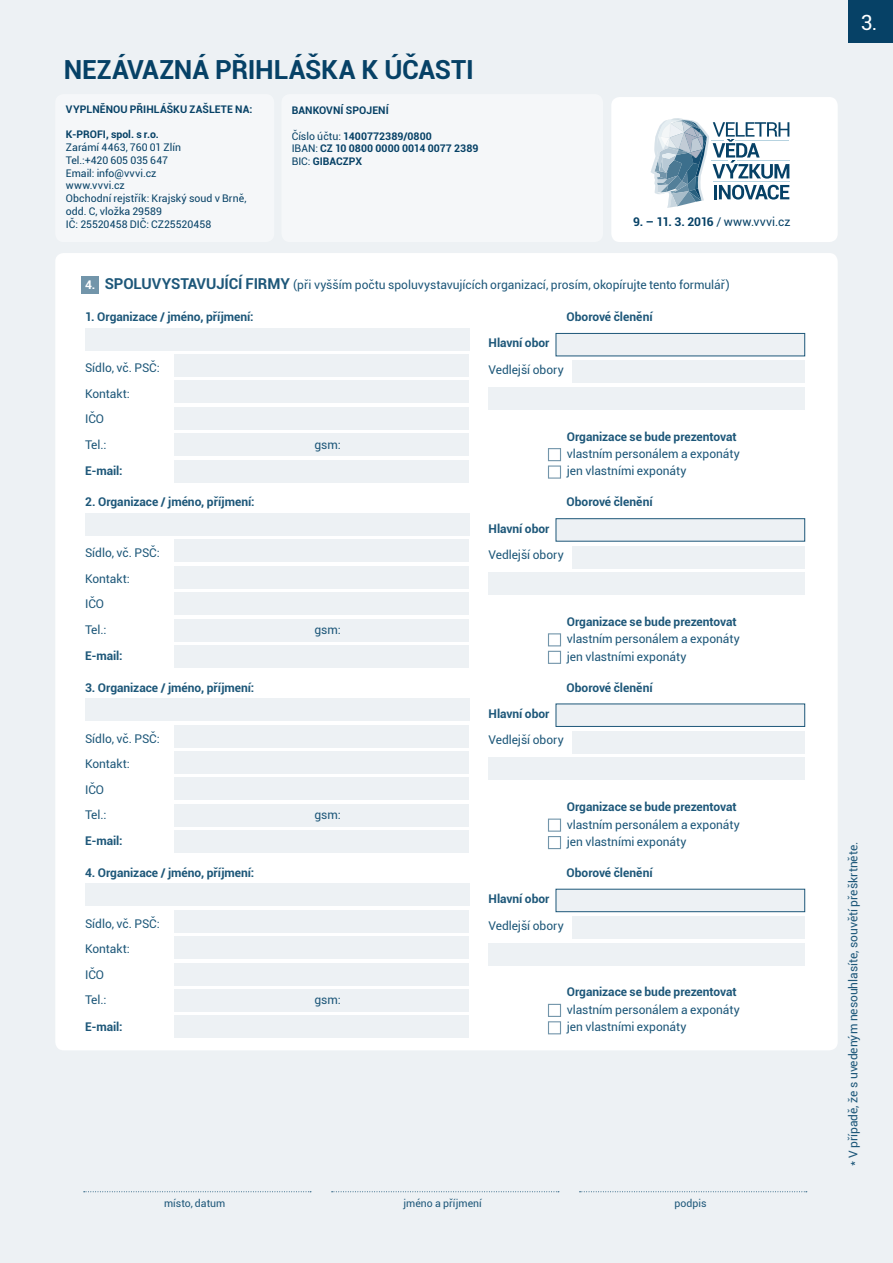
<style>
.page{position:relative;width:893px;height:1263px;background:#edf1f4}
.page>*{position:absolute;margin:0;border:0;box-sizing:border-box;transform-origin:0 0}
.t1{font:700 26.25px "Roboto";letter-spacing:-.01em;color:#064166}
.t2{font:21px "Roboto";color:#fff}
.t3{font:12px/25.5px "Roboto";letter-spacing:-.005em;color:#1d5779}
.t4{font:700 12px "Roboto";letter-spacing:-.005em;color:#1d5779}
.t5{font:700 12px "Roboto";letter-spacing:-.045em;color:#064166}
.t6{font:10.5px/12.8px "Roboto";color:#064166}
.t7{font:700 10.5px/12.8px "Roboto";letter-spacing:.005em;color:#064166}
.t8{font:10.5px "Roboto";color:#1d5779}
.s1{font-weight:400}
.s2{font-weight:700;color:#fff}
.s3{font-weight:700;font-size:15px}
</style>
<div class="page">
<div style="left:55px;top:253px;width:783px;height:797px;background:#fff;border-radius:9px"></div>
<div style="left:81px;top:276px;width:17px;height:17px;background:#7295aa"></div>
<div style="left:174px;top:407px;width:295px;height:23px;background:#edf1f4"></div>
<div style="left:85px;top:328px;width:384px;height:22px;background:#edf1f4"></div>
<div style="left:174px;top:354px;width:295px;height:23px;background:#edf1f4"></div>
<div style="left:174px;top:381px;width:295px;height:22px;background:#edf1f4"></div>
<div style="left:174px;top:433px;width:295px;height:23px;background:#edf1f4"></div>
<div style="left:174px;top:460px;width:295px;height:22px;background:#edf1f4"></div>
<div style="left:556px;top:333px;width:249px;height:23px;background:#edf1f4;border:1px solid #1d5779"></div>
<div style="left:572px;top:361px;width:233px;height:22px;background:#edf1f4"></div>
<div style="left:489px;top:387px;width:316px;height:23px;background:#edf1f4"></div>
<div style="left:548px;top:448px;width:13px;height:13px;border:1px solid #7295aa"></div>
<div style="left:548px;top:465px;width:13px;height:14px;border:1px solid #7295aa"></div>
<div style="left:174px;top:592px;width:295px;height:23px;background:#edf1f4"></div>
<div style="left:85px;top:513px;width:384px;height:23px;background:#edf1f4"></div>
<div style="left:174px;top:539px;width:295px;height:23px;background:#edf1f4"></div>
<div style="left:174px;top:566px;width:295px;height:22px;background:#edf1f4"></div>
<div style="left:174px;top:619px;width:295px;height:22px;background:#edf1f4"></div>
<div style="left:174px;top:645px;width:295px;height:23px;background:#edf1f4"></div>
<div style="left:556px;top:518px;width:249px;height:24px;background:#edf1f4;border:1px solid #1d5779"></div>
<div style="left:572px;top:546px;width:233px;height:22px;background:#edf1f4"></div>
<div style="left:489px;top:572px;width:316px;height:23px;background:#edf1f4"></div>
<div style="left:548px;top:633px;width:13px;height:13px;border:1px solid #7295aa"></div>
<div style="left:548px;top:651px;width:13px;height:13px;border:1px solid #7295aa"></div>
<div style="left:174px;top:778px;width:295px;height:22px;background:#edf1f4"></div>
<div style="left:85px;top:698px;width:384px;height:23px;background:#edf1f4"></div>
<div style="left:174px;top:725px;width:295px;height:22px;background:#edf1f4"></div>
<div style="left:174px;top:751px;width:295px;height:23px;background:#edf1f4"></div>
<div style="left:174px;top:804px;width:295px;height:22px;background:#edf1f4"></div>
<div style="left:174px;top:830px;width:295px;height:23px;background:#edf1f4"></div>
<div style="left:556px;top:703px;width:249px;height:24px;background:#edf1f4;border:1px solid #1d5779"></div>
<div style="left:572px;top:731px;width:233px;height:23px;background:#edf1f4"></div>
<div style="left:489px;top:758px;width:316px;height:22px;background:#edf1f4"></div>
<div style="left:548px;top:818px;width:13px;height:14px;border:1px solid #7295aa"></div>
<div style="left:548px;top:836px;width:13px;height:13px;border:1px solid #7295aa"></div>
<div style="left:174px;top:963px;width:295px;height:22px;background:#edf1f4"></div>
<div style="left:85px;top:884px;width:384px;height:22px;background:#edf1f4"></div>
<div style="left:174px;top:910px;width:295px;height:22px;background:#edf1f4"></div>
<div style="left:174px;top:936px;width:295px;height:23px;background:#edf1f4"></div>
<div style="left:174px;top:989px;width:295px;height:23px;background:#edf1f4"></div>
<div style="left:174px;top:1016px;width:295px;height:22px;background:#edf1f4"></div>
<div style="left:556px;top:889px;width:249px;height:23px;background:#edf1f4;border:1px solid #1d5779"></div>
<div style="left:572px;top:916px;width:233px;height:23px;background:#edf1f4"></div>
<div style="left:489px;top:943px;width:316px;height:22px;background:#edf1f4"></div>
<div style="left:548px;top:1004px;width:13px;height:13px;border:1px solid #7295aa"></div>
<div style="left:548px;top:1021px;width:13px;height:13px;border:1px solid #7295aa"></div>
<svg style="left:84px;top:1191px;width:227px;height:1px"></svg>
<svg style="left:332px;top:1191px;width:227px;height:1px"></svg>
<svg style="left:579px;top:1191px;width:228px;height:1px"></svg>
<div style="left:55px;top:94px;width:219px;height:148px;background:#f5f7f9;border-radius:9px"></div>
<div style="left:281px;top:94px;width:322px;height:148px;background:#f5f7f9;border-radius:9px"></div>
<svg style="left:611px;top:97px;width:227px;height:145px;background:#e3eaee"></svg>
<div style="left:849px;top:0;width:44px;height:42px;background:#064166"></div>
<h1 class="t1" style="left:64px;top:51px;width:411px">NEZÁVAZNÁ PŘIHLÁŠKA K ÚČASTI</h1>
<p class="t7" style="left:66px;top:102px;width:188px">VYPLNĚNOU PŘIHLÁŠKU ZAŠLETE NA:</p>
<p class="t7" style="left:66px;top:128px;width:95px">K-PROFI, spol. s r.o.</p>
<p class="t6" style="left:66px;top:141px;width:182px">Zarámí 4463, 760 01 Zlín<br>Tel.:+420 605 035 647<br>Email: info@vvvi.cz<br>www.vvvi.cz<br>Obchodní rejstřík: Krajský soud v Brně, odd. C, vložka 29589<br>IČ: 25520458 DIČ: CZ25520458</p>
<p class="t7" style="left:292px;top:104px;width:99px">BANKOVNÍ SPOJENÍ</p>
<p class="t7" style="left:292px;top:129px;width:188px"><span class="s1">Číslo účtu:</span> 1400772389/0800<br><span class="s1">IBAN:</span> CZ 10 0800 0000 0014 0077 2389<br><span class="s1">BIC:</span> GIBACZPX</p>
<p class="t5" style="left:633px;top:214px;width:159px">9. – 11. 3. 2016 <span class="s1">/ www.vvvi.cz</span></p>
<p class="t3" style="left:85px;top:272px;width:646px"><span class="s2">4.</span> <span class="s3">SPOLUVYSTAVUJÍCÍ FIRMY</span> (při vyšším počtu spoluvystavujících organizací, prosím, okopírujte tento formulář)</p>
<p class="t4" style="left:85px;top:308px;width:170px">1. Organizace / jméno, příjmení:</p>
<p class="t3" style="left:85px;top:355px;width:76px">Sídlo, vč. PSČ:<br>Kontakt:<br>IČO<br>Tel.:</p>
<p class="t4" style="left:567px;top:308px;width:88px">Oborové členění</p>
<p class="t4" style="left:489px;top:335px;width:62px">Hlavní obor</p>
<p class="t3" style="left:489px;top:356px;width:77px">Vedlejší obory</p>
<p class="t4" style="left:567px;top:428px;width:171px">Organizace se bude prezentovat</p>
<p class="t3" style="left:567px;top:445px;width:174px;line-height:17.4px">vlastním personálem a exponáty jen vlastními exponáty</p>
<p class="t3" style="left:315px;top:431px;width:28px">gsm:</p>
<p class="t4" style="left:85px;top:462px;width:39px">E-mail:</p>
<p class="t4" style="left:85px;top:493px;width:171px">2. Organizace / jméno, příjmení:</p>
<p class="t3" style="left:85px;top:540px;width:76px">Sídlo, vč. PSČ:<br>Kontakt:<br>IČO<br>Tel.:</p>
<p class="t4" style="left:85px;top:647px;width:39px">E-mail:</p>
<p class="t4" style="left:85px;top:679px;width:171px">3. Organizace / jméno, příjmení:</p>
<p class="t3" style="left:85px;top:725px;width:76px">Sídlo, vč. PSČ:<br>Kontakt:<br>IČO<br>Tel.:</p>
<p class="t4" style="left:85px;top:833px;width:39px">E-mail:</p>
<p class="t4" style="left:85px;top:864px;width:171px">4. Organizace / jméno, příjmení:</p>
<p class="t3" style="left:85px;top:910px;width:76px">Sídlo, vč. PSČ:<br>Kontakt:<br>IČO<br>Tel.:</p>
<p class="t4" style="left:85px;top:1018px;width:39px">E-mail:</p>
<p class="t3" style="left:315px;top:616px;width:28px">gsm:</p>
<p class="t3" style="left:315px;top:801px;width:28px">gsm:</p>
<p class="t3" style="left:315px;top:987px;width:28px">gsm:</p>
<p class="t4" style="left:567px;top:493px;width:88px">Oborové členění</p>
<p class="t4" style="left:489px;top:520px;width:62px">Hlavní obor</p>
<p class="t3" style="left:489px;top:542px;width:77px">Vedlejší obory</p>
<p class="t4" style="left:567px;top:613px;width:171px">Organizace se bude prezentovat</p>
<p class="t3" style="left:567px;top:630px;width:174px;line-height:17.4px">vlastním personálem a exponáty jen vlastními exponáty</p>
<p class="t4" style="left:567px;top:679px;width:88px">Oborové členění</p>
<p class="t4" style="left:489px;top:705px;width:62px">Hlavní obor</p>
<p class="t3" style="left:489px;top:727px;width:77px">Vedlejší obory</p>
<p class="t4" style="left:567px;top:798px;width:171px">Organizace se bude prezentovat</p>
<p class="t3" style="left:567px;top:815px;width:174px;line-height:17.4px">vlastním personálem a exponáty jen vlastními exponáty</p>
<p class="t4" style="left:567px;top:864px;width:88px">Oborové členění</p>
<p class="t4" style="left:489px;top:890px;width:62px">Hlavní obor</p>
<p class="t3" style="left:489px;top:912px;width:77px">Vedlejší obory</p>
<p class="t4" style="left:567px;top:984px;width:171px">Organizace se bude prezentovat</p>
<p class="t3" style="left:567px;top:1000px;width:174px;line-height:17.4px">vlastním personálem a exponáty jen vlastními exponáty</p>
<p class="t8" style="left:164px;top:1196px;width:63px">místo, datum</p>
<p class="t8" style="left:403px;top:1196px;width:80px">jméno a příjmení</p>
<p class="t8" style="left:674px;top:1196px;width:34px">podpis</p>
<h2 class="t2" style="left:861px;top:8px;width:18px">3.</h2>
<p class="t3" style="left:840px;top:1166px;width:326px;rotate:-90deg">* V případě, že s uvedeným nesouhlasíte, souvětí přeškrtněte.</p>
</div>
